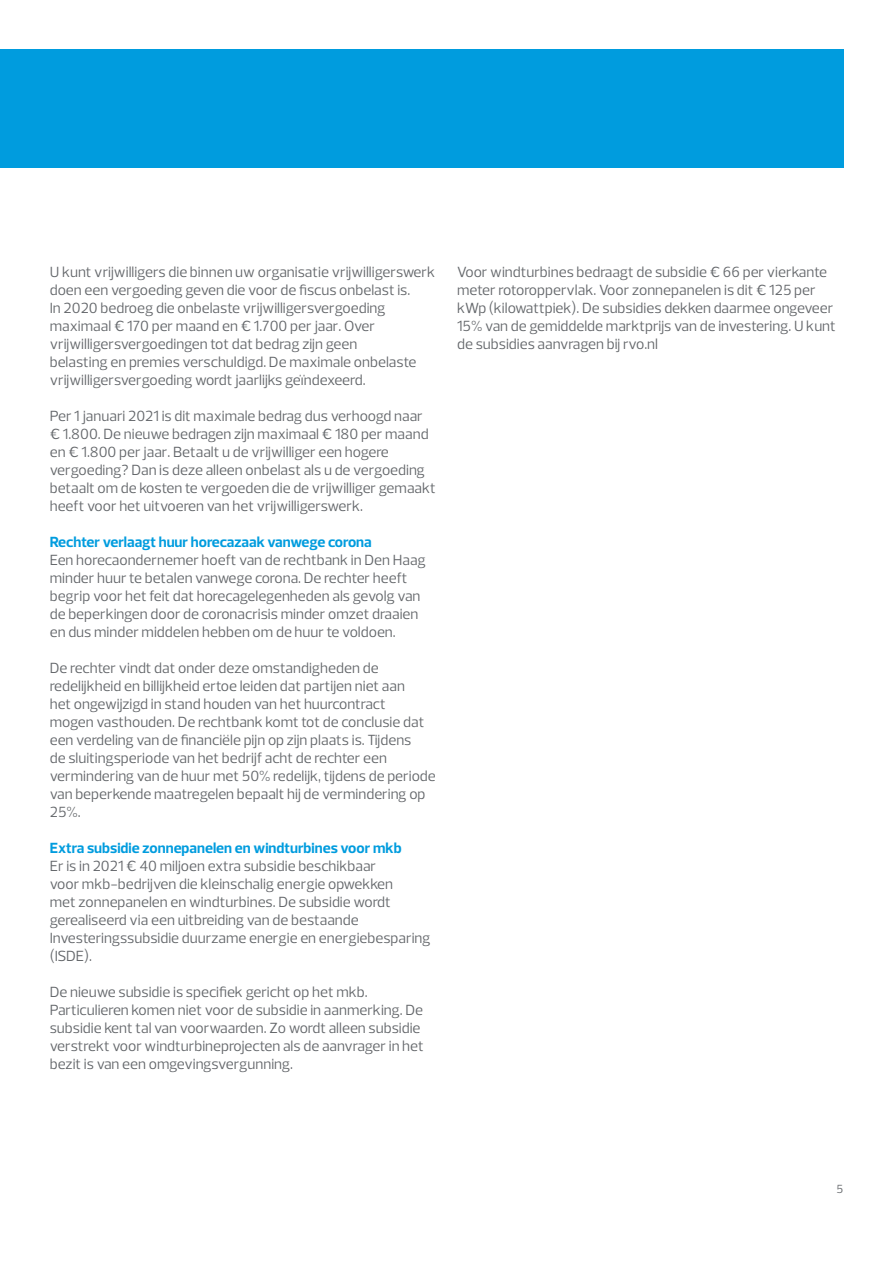
<style>
.page{position:relative;width:893px;height:1263px;background:#fff}
.page>*{position:absolute;margin:0;border:0;box-sizing:border-box;transform-origin:0 0}
.Body{font:15px/18px "Prelo";color:#63666a}
.Subhead_blauw_nieuws{font:700 15px "Prelo";color:#009cde}
.t1{font:12px "Prelo";color:#63666a}
</style>
<div class="page">
<div style="left:0;top:50px;width:843px;height:118px;background:#009cde"></div>
<p class="Body" style="left:50px;top:263px;width:387px">U kunt vrijwilligers die binnen uw organisatie vrijwilligerswerk doen een vergoeding geven die voor de fiscus onbelast is.</p>
<p class="Body" style="left:50px;top:299px;width:368px">In 2020 bedroeg die onbelaste vrijwilligersvergoeding maximaal € 170 per maand en € 1.700 per jaar. Over vrijwilligersvergoedingen tot dat bedrag zijn geen belasting en premies verschuldigd. De maximale onbelaste vrijwilligersvergoeding wordt jaarlijks geïndexeerd.</p>
<p class="Body" style="left:50px;top:407px;width:388px">Per 1 januari 2021 is dit maximale bedrag dus verhoogd naar € 1.800. De nieuwe bedragen zijn maximaal € 180 per maand en € 1.800 per jaar. Betaalt u de vrijwilliger een hogere vergoeding? Dan is deze alleen onbelast als u de vergoeding betaalt om de kosten te vergoeden die de vrijwilliger gemaakt heeft voor het uitvoeren van het vrijwilligerswerk.</p>
<p class="Subhead_blauw_nieuws" style="left:50px;top:532px;width:324px">Rechter verlaagt huur horecazaak vanwege corona</p>
<p class="Body" style="left:50px;top:551px;width:377px">Een horecaondernemer hoeft van de rechtbank in Den Haag minder huur te betalen vanwege corona. De rechter heeft begrip voor het feit dat horecagelegenheden als gevolg van de beperkingen door de coronacrisis minder omzet draaien en dus minder middelen hebben om de huur te voldoen.</p>
<p class="Body" style="left:50px;top:659px;width:388px">De rechter vindt dat onder deze omstandigheden de redelijkheid en billijkheid ertoe leiden dat partijen niet aan<br>het ongewijzigd in stand houden van het huurcontract<br>mogen vasthouden. De rechtbank komt tot de conclusie dat een verdeling van de financiële pijn op zijn plaats is. Tijdens<br>de sluitingsperiode van het bedrijf acht de rechter een vermindering van de huur met 50% redelijk, tijdens de periode van beperkende maatregelen bepaalt hij de vermindering op 25%.</p>
<p class="Subhead_blauw_nieuws" style="left:50px;top:838px;width:353px">Extra subsidie zonnepanelen en windturbines voor mkb</p>
<p class="Body" style="left:50px;top:857px;width:382px">Er is in 2021 € 40 miljoen extra subsidie beschikbaar<br>voor mkb-bedrijven die kleinschalig energie opwekken<br>met zonnepanelen en windturbines. De subsidie wordt gerealiseerd via een uitbreiding van de bestaande Investeringssubsidie duurzame energie en energiebesparing (ISDE).</p>
<p class="Body" style="left:50px;top:983px;width:376px">De nieuwe subsidie is specifiek gericht op het mkb.<br>Particulieren komen niet voor de subsidie in aanmerking. De subsidie kent tal van voorwaarden. Zo wordt alleen subsidie verstrekt voor windturbineprojecten als de aanvrager in het bezit is van een omgevingsvergunning.</p>
<p class="Body" style="left:457px;top:263px;width:380px">Voor windturbines bedraagt de subsidie € 66 per vierkante meter rotoroppervlak. Voor zonnepanelen is dit € 125 per kWp (kilowattpiek). De subsidies dekken daarmee ongeveer 15% van de gemiddelde marktprijs van de investering. U kunt de subsidies aanvragen bij rvo.nl</p>
<p class="t1" style="left:837px;top:1181px;width:8px">5</p>
</div>
